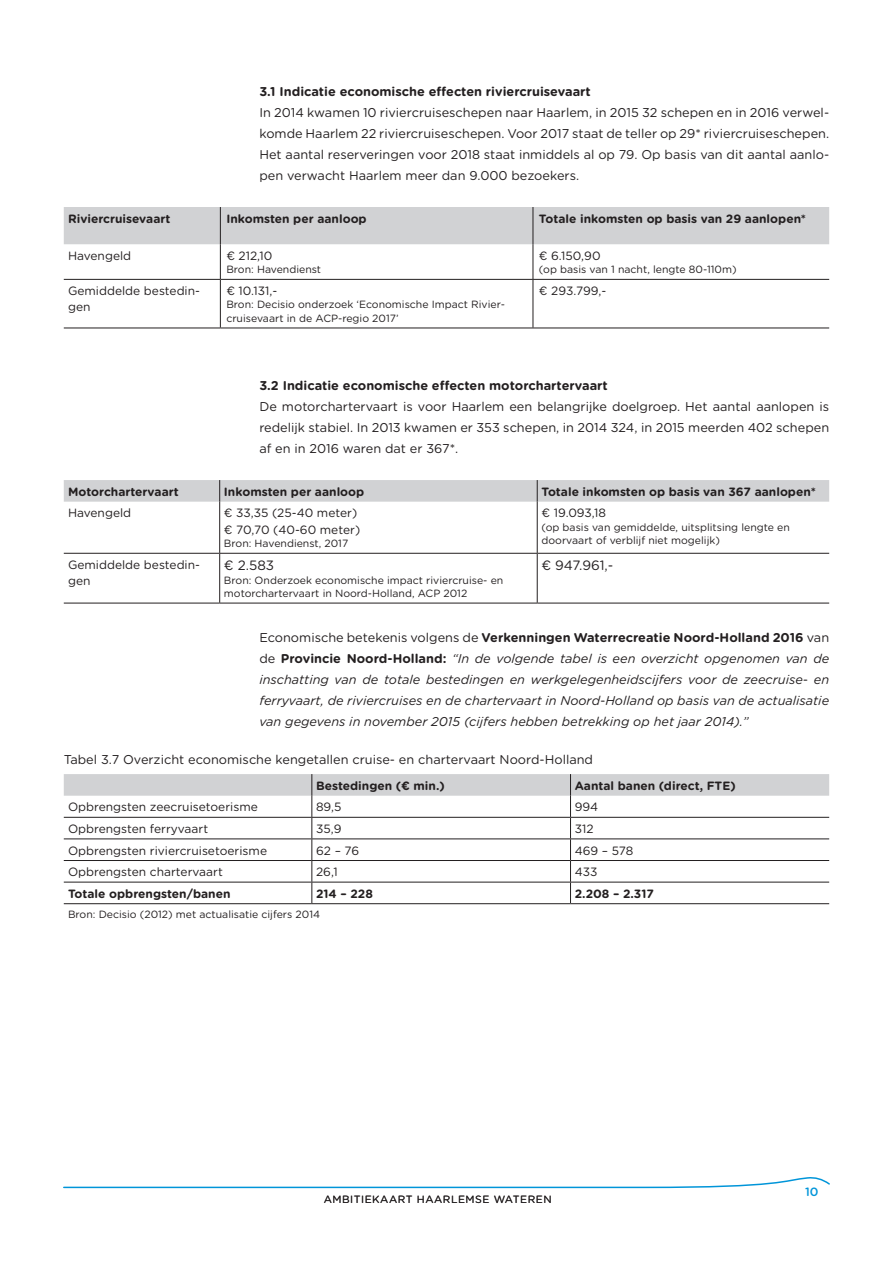
<style>
.page{position:relative;width:893px;height:1263px;background:#fff}
.page>*{position:absolute;margin:0;border:0;box-sizing:border-box;transform-origin:0 0}
.t1{font:13.5px "Gotham Rounded";color:#231f20}
.t2{font:12.75px/21px "Gotham Rounded";color:#231f20}
.t3{font:italic 12.75px/21px "Gotham Rounded";color:#231f20;text-align:justify}
.t4{font:700 12.75px "Gotham Rounded";color:#231f20}
.t5{font:12px/16.5px "Gotham Rounded";color:#231f20}
.t6{font:700 12px "Gotham Rounded";color:#231f20}
.t7{font:500 12px "Gotham Rounded";color:#0095d9}
.t8{font:10.5px/13.5px "Gotham Rounded";color:#231f20}
.t9{font:10.5px "Gotham Rounded";letter-spacing:.05em;color:#231f20}
.s1{font-style:normal}
.s2{font-weight:700;font-style:normal}
</style>
<div class="page">
<svg style="left:63px;top:1177px;width:767px;height:12px"></svg>
<div style="left:64px;top:207px;width:765px;height:37px;background:#d1d2d4"></div>
<hr style="left:220px;top:207px;width:1px;height:37px;background:#231f20">
<hr style="left:533px;top:207px;width:1px;height:37px;background:#231f20">
<hr style="left:220px;top:244px;width:1px;height:35px;background:#231f20">
<hr style="left:533px;top:244px;width:1px;height:35px;background:#231f20">
<hr style="left:64px;top:279px;width:156px;height:1px;background:#231f20">
<hr style="left:220px;top:279px;width:313px;height:1px;background:#231f20">
<hr style="left:220px;top:280px;width:1px;height:48px;background:#231f20">
<hr style="left:533px;top:279px;width:296px;height:1px;background:#231f20">
<hr style="left:533px;top:280px;width:1px;height:48px;background:#231f20">
<hr style="left:64px;top:328px;width:156px;height:1px;background:#231f20">
<hr style="left:220px;top:328px;width:313px;height:1px;background:#231f20">
<hr style="left:533px;top:328px;width:296px;height:1px;background:#231f20">
<div style="left:64px;top:480px;width:765px;height:22px;background:#d1d2d4"></div>
<hr style="left:219px;top:502px;width:1px;height:51px;background:#231f20">
<hr style="left:537px;top:502px;width:1px;height:51px;background:#231f20">
<hr style="left:64px;top:553px;width:156px;height:1px;background:#231f20">
<hr style="left:220px;top:553px;width:317px;height:1px;background:#231f20">
<hr style="left:219px;top:554px;width:1px;height:49px;background:#231f20">
<hr style="left:537px;top:553px;width:292px;height:1px;background:#231f20">
<hr style="left:537px;top:554px;width:1px;height:49px;background:#231f20">
<hr style="left:64px;top:603px;width:156px;height:1px;background:#231f20">
<hr style="left:220px;top:603px;width:317px;height:1px;background:#231f20">
<hr style="left:537px;top:603px;width:292px;height:1px;background:#231f20">
<svg style="left:64px;top:774px;width:765px;height:129px"></svg>
<hr style="left:64px;top:838px;width:248px;height:1px;background:#231f20">
<hr style="left:312px;top:838px;width:258px;height:1px;background:#231f20">
<hr style="left:570px;top:838px;width:259px;height:1px;background:#231f20">
<hr style="left:64px;top:860px;width:248px;height:1px;background:#231f20">
<hr style="left:312px;top:860px;width:258px;height:1px;background:#231f20">
<hr style="left:570px;top:860px;width:259px;height:1px;background:#231f20">
<hr style="left:64px;top:882px;width:248px;height:1px;background:#231f20">
<hr style="left:312px;top:882px;width:258px;height:1px;background:#231f20">
<hr style="left:570px;top:882px;width:259px;height:1px;background:#231f20">
<hr style="left:64px;top:903px;width:248px;height:1px;background:#231f20">
<hr style="left:312px;top:903px;width:258px;height:1px;background:#231f20">
<hr style="left:570px;top:903px;width:259px;height:1px;background:#231f20">
<p class="t4" style="left:259px;top:82px;width:333px">3.1 Indicatie economische effecten riviercruisevaart</p>
<p class="t2" style="left:259px;top:101px;width:571px">In 2014 kwamen 10 riviercruiseschepen naar Haarlem, in 2015 32 schepen en in 2016 verwel&shy;komde Haarlem 22 riviercruiseschepen. Voor 2017 staat de teller op 29* riviercruiseschepen.<br>Het aantal reserveringen voor 2018 staat inmiddels al op 79. Op basis van dit aantal aanlo&shy;pen verwacht Haarlem meer dan 9.000 bezoekers.</p>
<p class="t6" style="left:68px;top:210px;width:104px">Riviercruisevaart</p>
<p class="t6" style="left:226px;top:210px;width:142px">Inkomsten per aanloop</p>
<p class="t6" style="left:539px;top:210px;width:269px">Totale inkomsten op basis van 29 aanlopen*</p>
<p class="t5" style="left:68px;top:247px;width:65px">Havengeld</p>
<p class="t5" style="left:226px;top:247px;width:48px">€ 212,10</p>
<p class="t8" style="left:226px;top:262px;width:96px">Bron: Havendienst</p>
<p class="t5" style="left:539px;top:247px;width:63px">€ 6.150,90</p>
<p class="t8" style="left:539px;top:262px;width:199px">(op basis van 1 nacht, lengte 80-110m)</p>
<p class="t5" style="left:68px;top:282px;width:134px">Gemiddelde bestedin&shy;gen</p>
<p class="t5" style="left:226px;top:282px;width:52px">€ 10.131,-</p>
<p class="t8" style="left:226px;top:298px;width:279px">Bron: Decisio onderzoek ‘Economische Impact Rivier&shy;cruisevaart in de ACP-regio 2017’</p>
<p class="t5" style="left:539px;top:282px;width:69px">€ 293.799,-</p>
<p class="t4" style="left:259px;top:376px;width:350px">3.2 Indicatie economische effecten motorchartervaart</p>
<p class="t2" style="left:259px;top:395px;width:571px;text-align:justify">De motorchartervaart is voor Haarlem een belangrijke doelgroep. Het aantal aanlopen is redelijk stabiel. In 2013 kwamen er 353 schepen, in 2014 324, in 2015 meerden 402 schepen af en in 2016 waren dat er 367*.</p>
<p class="t6" style="left:68px;top:483px;width:112px">Motorchartervaart</p>
<p class="t6" style="left:224px;top:483px;width:142px">Inkomsten per aanloop</p>
<p class="t6" style="left:541px;top:483px;width:276px">Totale inkomsten op basis van 367 aanlopen*</p>
<p class="t5" style="left:68px;top:504px;width:65px">Havengeld</p>
<p class="t5" style="left:224px;top:504px;width:138px">€ 33,35 (25-40 meter) € 70,70 (40-60 meter)</p>
<p class="t8" style="left:224px;top:536px;width:126px">Bron: Havendienst, 2017</p>
<p class="t5" style="left:541px;top:504px;width:66px">€ 19.093,18</p>
<p class="t8" style="left:541px;top:520px;width:250px">(op basis van gemiddelde, uitsplitsing lengte en doorvaart of verblijf niet mogelijk)</p>
<p class="t5" style="left:68px;top:556px;width:134px">Gemiddelde bestedin&shy;gen</p>
<p class="t1" style="left:224px;top:556px;width:52px">€ 2.583</p>
<p class="t8" style="left:224px;top:573px;width:281px">Bron: Onderzoek economische impact riviercruise- en motorchartervaart in Noord-Holland, ACP 2012</p>
<p class="t1" style="left:541px;top:556px;width:73px">€ 947.961,-</p>
<p class="t3" style="left:259px;top:626px;width:571px"><span class="s1">Economische betekenis volgens de</span> <span class="s2">Verkenningen Waterrecreatie Noord-Holland 2016</span> <span class="s1">van de</span> <span class="s2">Provincie Noord-Holland:</span> “In de volgende tabel is een overzicht opgenomen van de inschatting van de totale bestedingen en werkgelegenheidscijfers voor de zeecruise- en ferryvaart, de riviercruises en de chartervaart in Noord-Holland op basis van de actualisatie van gegevens in november 2015 (cijfers hebben betrekking op het jaar 2014).”</p>
<p class="t2" style="left:64px;top:748px;width:531px">Tabel 3.7 Overzicht economische kengetallen cruise- en chartervaart Noord-Holland</p>
<p class="t6" style="left:316px;top:777px;width:130px">Bestedingen (€ min.)</p>
<p class="t6" style="left:575px;top:777px;width:162px">Aantal banen (direct, FTE)</p>
<p class="t5" style="left:68px;top:798px;width:191px">Opbrengsten zeecruisetoerisme</p>
<p class="t5" style="left:316px;top:798px;width:27px">89,5</p>
<p class="t5" style="left:575px;top:798px;width:25px">994</p>
<p class="t5" style="left:68px;top:820px;width:142px">Opbrengsten ferryvaart</p>
<p class="t5" style="left:316px;top:820px;width:27px">35,9</p>
<p class="t5" style="left:575px;top:820px;width:20px">312</p>
<p class="t5" style="left:68px;top:841px;width:201px">Opbrengsten riviercruisetoerisme</p>
<p class="t5" style="left:316px;top:841px;width:45px">62 – 76</p>
<p class="t5" style="left:575px;top:841px;width:60px">469 – 578</p>
<p class="t5" style="left:68px;top:863px;width:156px">Opbrengsten chartervaart</p>
<p class="t5" style="left:316px;top:863px;width:23px">26,1</p>
<p class="t5" style="left:575px;top:863px;width:24px">433</p>
<p class="t6" style="left:68px;top:885px;width:164px">Totale opbrengsten/banen</p>
<p class="t6" style="left:316px;top:885px;width:58px">214 – 228</p>
<p class="t6" style="left:575px;top:885px;width:81px">2.208 – 2.317</p>
<p class="t8" style="left:68px;top:907px;width:254px">Bron: Decisio (2012) met actualisatie cijfers 2014</p>
<p class="t9" style="left:324px;top:1192px;width:229px">AMBITIEKAART HAARLEMSE WATEREN</p>
<p class="t7" style="left:805px;top:1183px;width:15px">10</p>
</div>
